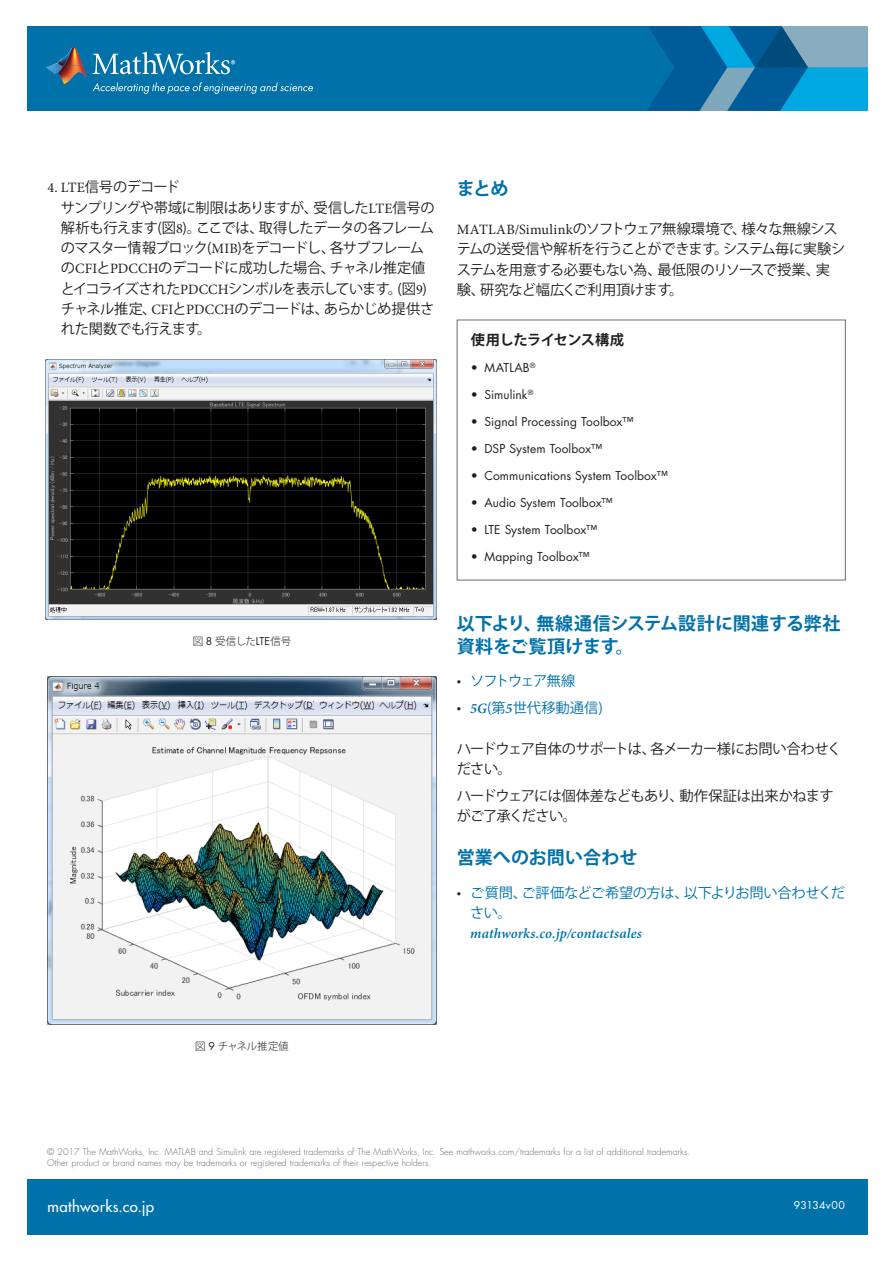
<style>
.page{position:relative;width:893px;height:1263px;background:#fff}
.page>*{position:absolute;margin:0;border:0;box-sizing:border-box;transform-origin:0 0}
.Heading_1{font:700 18px/22.5px "Koz Go Pr 6 N";letter-spacing:.005em;color:#0071a9}
.t1{font:500 15px "Futura Std";letter-spacing:.025em;color:#fff}
.Body_Copy{font:14.25px/20.2px "Koz Go Pr 6 N";letter-spacing:-.045em;color:#231f20}
.t2{font:14.25px/20.2px "Koz Go Pr 6 N";letter-spacing:-.03em;color:#0071a9}
.Heading_3{font:700 14.25px "Koz Go Pr 6 N";letter-spacing:-.025em;color:#231f20}
.t3{font:14.25px "Koz Go Pr 6 N";letter-spacing:-.105em;color:#0071a9}
.t4{font:12px "Futura Std";letter-spacing:.005em;color:#231f20}
.t5{font:300 10.5px "Koz Go Pr 6 N";letter-spacing:-.03em;color:#231f20}
.t6{font:10.5px "Futura Std";letter-spacing:.025em;color:#fff}
.t7{font:300 9px/11.2px "Futura Std";color:#6c6d70}
.s1{font-family:"Minion Pro"}
.s2{font-family:"Futura Std";font-weight:400}
.s3{color:#231f20}
.s4{font-family:"Minion Pro";font-weight:600;font-style:italic}
</style>
<div class="page">
<img style="left:46px;top:359px;width:390px;height:261px">
<img style="left:47px;top:676px;width:389px;height:348px">
<div style="left:457px;top:320px;width:389px;height:260px;border:1px solid #6c6d70"></div>
<div style="left:27px;top:1179px;width:841px;height:56px;background:#0071a9"></div>
<div style="left:27px;top:26px;width:841px;height:85px;background:#0071a9"></div>
<img style="left:56px;top:47px;width:27px;height:18px">
<svg style="left:46px;top:63px;width:10px;height:11px"></svg>
<img style="left:56px;top:65px;width:31px;height:19px">
<svg style="left:93px;top:82px;width:220px;height:12px"></svg>
<svg style="left:93px;top:52px;width:142px;height:22px"></svg>
<svg style="left:647px;top:26px;width:221px;height:85px;background:#1e7fb1"></svg>
<p class="Body_Copy" style="left:61px;top:177px;width:375px;text-indent:-13px"><span class="s1">4. LTE</span>信号のデコード<br>サンプリングや帯域に制限はありますが、受信した<span class="s1">LTE</span>信号の解析も行えます(図<span class="s1">8</span>)。ここでは、取得したデータの各フレームのマスター情報ブロック(<span class="s1">MIB</span>)をデコードし、各サブフレームの<span class="s1">CFI</span>と<span class="s1">PDCCH</span>のデコードに成功した場合、チャネル推定値とイコライズされた<span class="s1">PDCCH</span>シンボルを表示しています。(図<span class="s1">9</span>)チャネル推定、<span class="s1">CFI</span>と<span class="s1">PDCCH</span>のデコードは、あらかじめ提供された関数でも行えます。</p>
<p class="t5" style="left:193px;top:635px;width:100px">図 <span class="s2">8</span> 受信した<span class="s2">LTE</span>信号</p>
<p class="Heading_1" style="left:457px;top:178px;width:53px">まとめ</p>
<p class="Body_Copy" style="left:457px;top:219px;width:390px"><span class="s1">MATLAB/Simulink</span>のソフトウェア無線環境で、様々な無線システムの送受信や解析を行うことができます。システム毎に実験システムを用意する必要もない為、最低限のリソースで授業、実験、研究など幅広くご利用頂けます。</p>
<p class="Heading_3" style="left:471px;top:332px;width:155px">使用したライセンス構成</p>
<p class="t4" style="left:471px;top:360px;width:66px">• MATLAB<sup>®</sup></p>
<p class="t4" style="left:471px;top:387px;width:64px">• Simulink<sup>®</sup></p>
<p class="t4" style="left:471px;top:414px;width:164px">• Signal Processing Toolbox™</p>
<p class="t4" style="left:471px;top:441px;width:133px">• DSP System Toolbox™</p>
<p class="t4" style="left:471px;top:468px;width:198px">• Communications System Toolbox™</p>
<p class="t4" style="left:471px;top:495px;width:143px">• Audio System Toolbox™</p>
<p class="t4" style="left:471px;top:522px;width:128px">• LTE System Toolbox™</p>
<p class="t4" style="left:471px;top:549px;width:120px">• Mapping Toolbox™</p>
<p class="Heading_1" style="left:457px;top:613px;width:385px">以下より、無線通信システム設計に関連する弊社資料をご覧頂けます。</p>
<p class="t3" style="left:457px;top:673px;width:120px"><span class="s3">•</span> ソフトウェア無線</p>
<p class="t2" style="left:457px;top:698px;width:148px"><span class="s3">•</span> <span class="s4">5G</span>(第<span class="s4">5</span>世代移動通信)</p>
<p class="Body_Copy" style="left:457px;top:739px;width:386px">ハードウェア自体のサポートは、各メーカー様にお問い合わせください。</p>
<p class="Body_Copy" style="left:457px;top:786px;width:379px">ハードウェアには個体差などもあり、動作保証は出来かねますがご了承ください。</p>
<p class="Heading_1" style="left:457px;top:847px;width:182px">営業へのお問い合わせ</p>
<p class="t2" style="left:470px;top:883px;width:376px;text-indent:-14px"><span class="s3">•</span> ご質問、ご評価などご希望の方は、以下よりお問い合わせください。<br><span class="s4">mathworks.co.jp/contactsales</span></p>
<p class="t5" style="left:195px;top:1040px;width:95px">図 <span class="s2">9</span> チャネル推定値</p>
<p class="t7" style="left:47px;top:1146px;width:644px">© 2017 The MathWorks, Inc. MATLAB and Simulink are registered trademarks of The MathWorks, Inc. See mathworks.com/trademarks for a list of additional trademarks.<br>Other product or brand names may be trademarks or registered trademarks of their respective holders.</p>
<p class="t1" style="left:47px;top:1197px;width:108px">mathworks.co.jp</p>
<p class="t6" style="left:794px;top:1198px;width:53px">93134v00</p>
</div>
